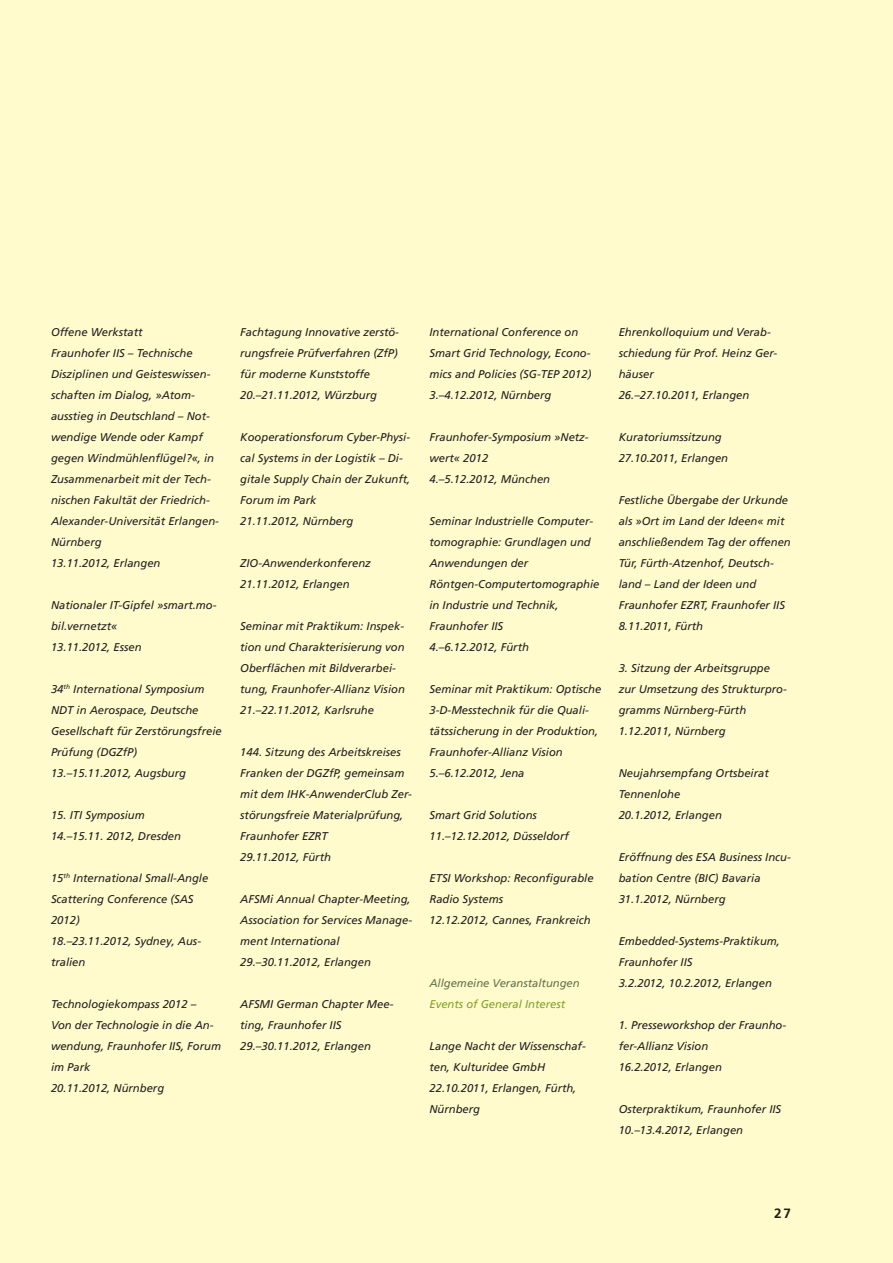
<style>
.page{position:relative;width:893px;height:1263px;background:#fffbcc}
.page>*{position:absolute;margin:0;border:0;box-sizing:border-box;transform-origin:0 0}
.t1{font:700 13.5px "Frutiger LT Com";color:#231f20}
._05_Marginalie_Bildu{font:italic 11.25px/21px "Frutiger LT Com";color:#231f20}
._05_Marginalie_Bildu-2{font:italic 11.25px "Frutiger LT Com";color:#657249}
._05_Marginalie_Bildu-3{font:italic 11.25px "Frutiger LT Com";color:#81a32a}
</style>
<div class="page">
<p class="_05_Marginalie_Bildu" style="left:51px;top:322px;width:169px">Offene Werkstatt<br>Fraunhofer IIS – Technische<br>Disziplinen und Geisteswissen&shy;schaften im Dialog, »Atom&shy;ausstieg in Deutschland – Not&shy;wendige Wende oder Kampf gegen Windmühlenflügel?«, in<br>Zusammenarbeit mit der Tech&shy;nischen Fakultät der Friedrich-<br>Alexander-Universität Erlangen-<br>Nürnberg</p>
<p class="_05_Marginalie_Bildu" style="left:51px;top:553px;width:111px">13.11.2012, Erlangen</p>
<p class="_05_Marginalie_Bildu" style="left:51px;top:595px;width:167px">Nationaler IT-Gipfel »smart.mo&shy;bil.vernetzt«</p>
<p class="_05_Marginalie_Bildu" style="left:51px;top:637px;width:92px">13.11.2012, Essen</p>
<p class="_05_Marginalie_Bildu" style="left:51px;top:679px;width:172px">34<sup>th</sup> International Symposium<br>NDT in Aerospace, Deutsche<br>Gesellschaft für Zerstörungsfreie<br>Prüfung (DGZfP)</p>
<p class="_05_Marginalie_Bildu" style="left:51px;top:763px;width:137px">13.–15.11.2012, Augsburg</p>
<p class="_05_Marginalie_Bildu" style="left:51px;top:805px;width:95px">15. ITI Symposium</p>
<p class="_05_Marginalie_Bildu" style="left:51px;top:826px;width:132px">14.–15.11. 2012, Dresden</p>
<p class="_05_Marginalie_Bildu" style="left:51px;top:868px;width:159px">15<sup>th</sup> International Small-Angle<br>Scattering Conference (SAS<br>2012)</p>
<p class="_05_Marginalie_Bildu" style="left:51px;top:931px;width:151px">18.–23.11.2012, Sydney, Aus&shy;tralien</p>
<p class="_05_Marginalie_Bildu" style="left:51px;top:994px;width:172px">Technologiekompass 2012 –<br>Von der Technologie in die An&shy;wendung, Fraunhofer IIS, Forum im Park</p>
<p class="_05_Marginalie_Bildu" style="left:51px;top:1078px;width:115px">20.11.2012, Nürnberg</p>
<p class="_05_Marginalie_Bildu" style="left:240px;top:322px;width:160px;text-align:justify">Fachtagung Innovative zerstö&shy;rungsfreie Prüfverfahren (ZfP) für moderne Kunststoffe</p>
<p class="_05_Marginalie_Bildu" style="left:240px;top:385px;width:138px">20.–21.11.2012, Würzburg</p>
<p class="_05_Marginalie_Bildu" style="left:240px;top:427px;width:172px">Kooperationsforum Cyber-Physi&shy;cal Systems in der Logistik – Di&shy;gitale Supply Chain der Zukunft,<br>Forum im Park</p>
<p class="_05_Marginalie_Bildu" style="left:240px;top:511px;width:115px">21.11.2012, Nürnberg</p>
<p class="_05_Marginalie_Bildu" style="left:240px;top:553px;width:132px">ZIO-Anwenderkonferenz</p>
<p class="_05_Marginalie_Bildu" style="left:240px;top:574px;width:111px">21.11.2012, Erlangen</p>
<p class="_05_Marginalie_Bildu" style="left:240px;top:616px;width:166px">Seminar mit Praktikum: Inspek&shy;tion und Charakterisierung von<br>Oberflächen mit Bildverarbei&shy;tung, Fraunhofer-Allianz Vision</p>
<p class="_05_Marginalie_Bildu" style="left:240px;top:700px;width:135px">21.–22.11.2012, Karlsruhe</p>
<p class="_05_Marginalie_Bildu" style="left:240px;top:742px;width:173px">144. Sitzung des Arbeitskreises<br>Franken der DGZfP, gemeinsam mit dem IHK-AnwenderClub Zer&shy;störungsfreie Materialprüfung,<br>Fraunhofer EZRT</p>
<p class="_05_Marginalie_Bildu" style="left:240px;top:847px;width:92px">29.11.2012, Fürth</p>
<p class="_05_Marginalie_Bildu" style="left:240px;top:889px;width:173px">AFSMi Annual Chapter-Meeting,<br>Association for Services Manage&shy;ment International</p>
<p class="_05_Marginalie_Bildu" style="left:240px;top:952px;width:132px">29.–30.11.2012, Erlangen</p>
<p class="_05_Marginalie_Bildu" style="left:240px;top:994px;width:155px">AFSMI German Chapter Mee&shy;ting, Fraunhofer IIS</p>
<p class="_05_Marginalie_Bildu" style="left:240px;top:1036px;width:132px">29.–30.11.2012, Erlangen</p>
<p class="_05_Marginalie_Bildu" style="left:429px;top:322px;width:163px">International Conference on<br>Smart Grid Technology, Econo&shy;mics and Policies (SG-TEP 2012)</p>
<p class="_05_Marginalie_Bildu" style="left:429px;top:385px;width:123px">3.–4.12.2012, Nürnberg</p>
<p class="_05_Marginalie_Bildu" style="left:429px;top:427px;width:161px">Fraunhofer-Symposium »Netz&shy;wert« 2012</p>
<p class="_05_Marginalie_Bildu" style="left:429px;top:469px;width:122px">4.–5.12.2012, München</p>
<p class="_05_Marginalie_Bildu" style="left:429px;top:511px;width:165px">Seminar Industrielle Computer&shy;tomographie: Grundlagen und<br>Anwendungen der</p>
<p class="_05_Marginalie_Bildu" style="left:429px;top:574px;width:172px">Röntgen-Computertomographie in Industrie und Technik,<br>Fraunhofer IIS</p>
<p class="_05_Marginalie_Bildu" style="left:429px;top:637px;width:101px">4.–6.12.2012, Fürth</p>
<p class="_05_Marginalie_Bildu" style="left:429px;top:679px;width:173px">Seminar mit Praktikum: Optische<br>3-D-Messtechnik für die Quali&shy;tätssicherung in der Produktion,<br>Fraunhofer-Allianz Vision</p>
<p class="_05_Marginalie_Bildu" style="left:429px;top:763px;width:97px">5.–6.12.2012, Jena</p>
<p class="_05_Marginalie_Bildu" style="left:429px;top:805px;width:109px">Smart Grid Solutions</p>
<p class="_05_Marginalie_Bildu" style="left:429px;top:826px;width:141px">11.–12.12.2012, Düsseldorf</p>
<p class="_05_Marginalie_Bildu" style="left:429px;top:868px;width:166px">ETSI Workshop: Reconfigurable<br>Radio Systems</p>
<p class="_05_Marginalie_Bildu" style="left:429px;top:910px;width:163px">12.12.2012, Cannes, Frankreich</p>
<p class="_05_Marginalie_Bildu-2" style="left:429px;top:977px;width:152px">Allgemeine Veranstaltungen</p>
<p class="_05_Marginalie_Bildu-3" style="left:429px;top:998px;width:137px">Events of General Interest</p>
<p class="_05_Marginalie_Bildu" style="left:429px;top:1036px;width:158px">Lange Nacht der Wissenschaf&shy;ten, Kulturidee GmbH</p>
<p class="_05_Marginalie_Bildu" style="left:429px;top:1078px;width:148px">22.10.2011, Erlangen, Fürth,<br>Nürnberg</p>
<p class="_05_Marginalie_Bildu" style="left:619px;top:322px;width:160px">Ehrenkolloquium und Verab&shy;schiedung für Prof. Heinz Ger&shy;häuser</p>
<p class="_05_Marginalie_Bildu" style="left:619px;top:385px;width:132px">26.–27.10.2011, Erlangen</p>
<p class="_05_Marginalie_Bildu" style="left:619px;top:427px;width:105px">Kuratoriumssitzung</p>
<p class="_05_Marginalie_Bildu" style="left:619px;top:448px;width:111px">27.10.2011, Erlangen</p>
<p class="_05_Marginalie_Bildu" style="left:619px;top:490px;width:174px">Festliche Übergabe der Urkunde als »Ort im Land der Ideen« mit anschließendem Tag der offenen<br>Tür, Fürth-Atzenhof, Deutsch&shy;land – Land der Ideen und<br>Fraunhofer EZRT, Fraunhofer IIS</p>
<p class="_05_Marginalie_Bildu" style="left:619px;top:616px;width:86px">8.11.2011, Fürth</p>
<p class="_05_Marginalie_Bildu" style="left:619px;top:658px;width:170px">3. Sitzung der Arbeitsgruppe zur Umsetzung des Strukturpro&shy;gramms Nürnberg-Fürth</p>
<p class="_05_Marginalie_Bildu" style="left:619px;top:721px;width:108px">1.12.2011, Nürnberg</p>
<p class="_05_Marginalie_Bildu" style="left:619px;top:763px;width:152px">Neujahrsempfang Ortsbeirat<br>Tennenlohe</p>
<p class="_05_Marginalie_Bildu" style="left:619px;top:805px;width:105px">20.1.2012, Erlangen</p>
<p class="_05_Marginalie_Bildu" style="left:619px;top:847px;width:174px">Eröffnung des ESA Business Incu&shy;bation Centre (BIC) Bavaria</p>
<p class="_05_Marginalie_Bildu" style="left:619px;top:889px;width:108px">31.1.2012, Nürnberg</p>
<p class="_05_Marginalie_Bildu" style="left:619px;top:931px;width:163px">Embedded-Systems-Praktikum,<br>Fraunhofer IIS</p>
<p class="_05_Marginalie_Bildu" style="left:619px;top:973px;width:155px">3.2.2012, 10.2.2012, Erlangen</p>
<p class="_05_Marginalie_Bildu" style="left:619px;top:1015px;width:169px">1. Presseworkshop der Fraunho&shy;fer-Allianz Vision</p>
<p class="_05_Marginalie_Bildu" style="left:619px;top:1057px;width:105px">16.2.2012, Erlangen</p>
<p class="_05_Marginalie_Bildu" style="left:619px;top:1099px;width:164px">Osterpraktikum, Fraunhofer IIS</p>
<p class="_05_Marginalie_Bildu" style="left:619px;top:1120px;width:126px">10.–13.4.2012, Erlangen</p>
<p class="t1" style="left:774px;top:1205px;width:18px">27</p>
</div>
